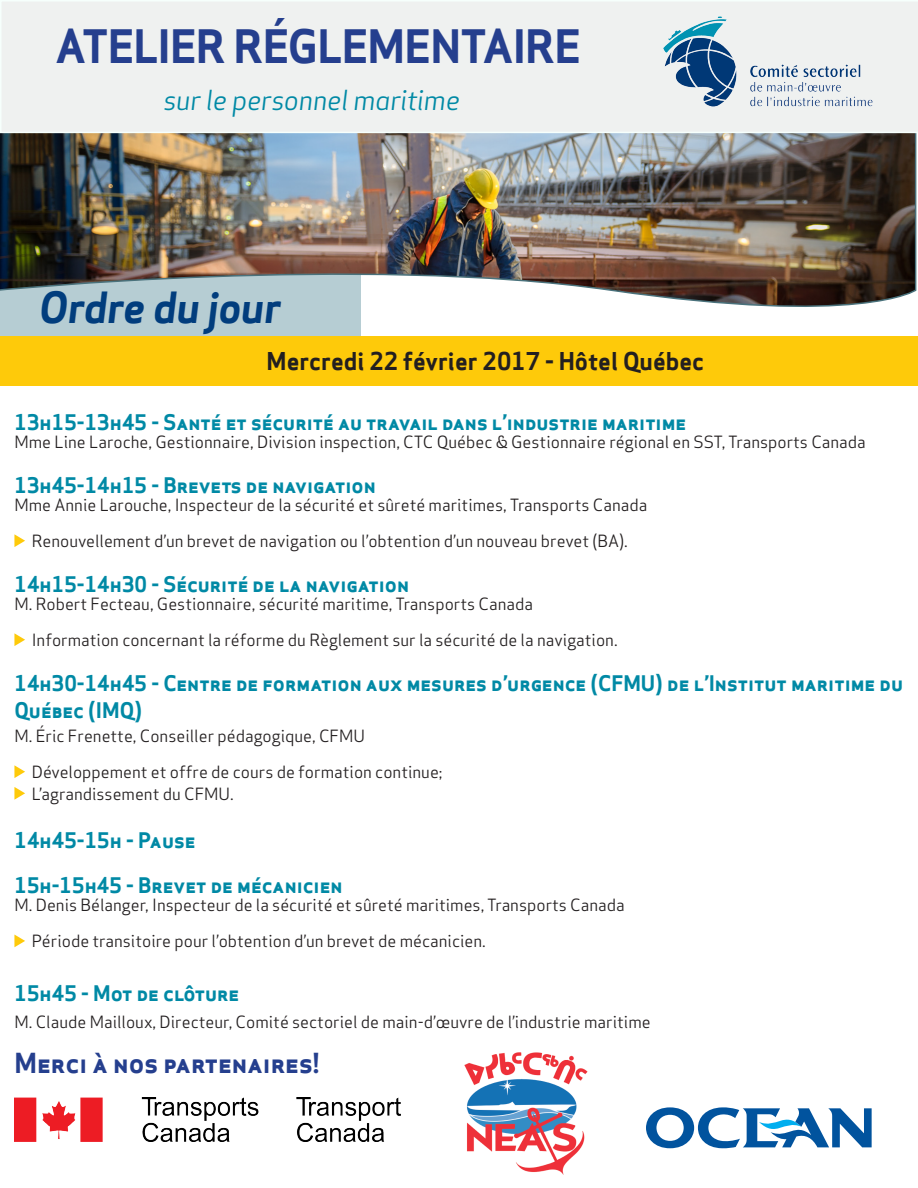
<style>
.page{position:relative;width:918px;height:1188px;background:#fff}
.page>*{position:absolute;margin:0;border:0;box-sizing:border-box;transform-origin:0 0}
.t1{font:700 45px "Apex Sans";letter-spacing:-.02em;color:#253f8e}
.t2{font:italic 700 42px "Apex Sans";letter-spacing:-.015em;color:#013d7d}
.t3{font:italic 27px "Apex Sans";letter-spacing:-.015em;color:#0089a5}
.t4{font:700 27px "Apex Sans";color:#253f8e}
.t5{font:700 24px "Apex Sans";color:#231f20}
.t6{font:700 21px/27px "Apex Sans";color:#0089a5}
.t7{font:16.5px "Apex Sans";color:#231f20}
</style>
<div class="page">
<svg style="left:14px;top:534px;width:11px;height:13px"></svg>
<svg style="left:14px;top:633px;width:11px;height:13px"></svg>
<svg style="left:14px;top:765px;width:11px;height:13px"></svg>
<svg style="left:14px;top:787px;width:11px;height:13px"></svg>
<svg style="left:14px;top:935px;width:11px;height:12px"></svg>
<img style="left:14px;top:1098px;width:386px;height:44px">
<img style="left:465px;top:1053px;width:123px;height:122px">
<svg style="left:646px;top:1107px;width:226px;height:41px"></svg>
<div style="left:0;top:236px;width:361px;height:108px;background:#b6cdd3"></div>
<img style="left:0;top:133px;width:917px;height:174px">
<div style="left:1px;top:1px;width:917px;height:131px;background:#eff1f0"></div>
<div style="left:0;top:336px;width:917px;height:50px;background:#feca0a"></div>
<img style="left:658px;top:13px;width:220px;height:97px">
<p class="t1" style="left:56px;top:17px;width:527px">ATELIER RÉGLEMENTAIRE</p>
<p class="t3" style="left:164px;top:78px;width:298px">sur le personnel maritime</p>
<p class="t2" style="left:39px;top:280px;width:244px">Ordre du jour</p>
<p class="t5" style="left:267px;top:345px;width:439px">Mercredi 22 février 2017 - Hôtel Québec</p>
<p class="t6" style="left:14px;top:409px;width:673px">13h15-13h45 - Santé et sécurité au travail dans l’industrie maritime</p>
<p class="t7" style="left:14px;top:429px;width:853px">Mme Line Laroche, Gestionnaire, Division inspection, CTC Québec &amp; Gestionnaire régional en SST, Transports Canada</p>
<p class="t6" style="left:14px;top:472px;width:363px">13h45-14h15 - Brevets de navigation</p>
<p class="t7" style="left:14px;top:492px;width:634px">Mme Annie Larouche, Inspecteur de la sécurité et sûreté maritimes, Transports Canada</p>
<p class="t7" style="left:32px;top:528px;width:598px">Renouvellement d’un brevet de navigation ou l’obtention d’un nouveau brevet (BA).</p>
<p class="t6" style="left:14px;top:571px;width:396px">14h15-14h30 - Sécurité de la navigation</p>
<p class="t7" style="left:14px;top:591px;width:520px">M. Robert Fecteau, Gestionnaire, sécurité maritime, Transports Canada</p>
<p class="t7" style="left:32px;top:627px;width:587px">Information concernant la réforme du Règlement sur la sécurité de la navigation.</p>
<p class="t6" style="left:14px;top:670px;width:890px">14h30-14h45 - Centre de formation aux mesures d’urgence (CFMU) de l’Institut maritime du<br>Québec (IMQ)</p>
<p class="t7" style="left:14px;top:723px;width:352px">M. Éric Frenette, Conseiller pédagogique, CFMU</p>
<p class="t7" style="left:32px;top:759px;width:412px">Développement et offre de cours de formation continue;</p>
<p class="t7" style="left:32px;top:780px;width:204px">L’agrandissement du CFMU.</p>
<p class="t6" style="left:14px;top:827px;width:183px">14h45-15h - Pause</p>
<p class="t6" style="left:14px;top:872px;width:330px">15h-15h45 - Brevet de mécanicien</p>
<p class="t7" style="left:14px;top:892px;width:612px">M. Denis Bélanger, Inspecteur de la sécurité et sûreté maritimes, Transports Canada</p>
<p class="t7" style="left:32px;top:928px;width:456px">Période transitoire pour l’obtention d’un brevet de mécanicien.</p>
<p class="t6" style="left:14px;top:980px;width:226px">15h45 - Mot de clôture</p>
<p class="t7" style="left:14px;top:1009px;width:638px">M. Claude Mailloux, Directeur, Comité sectoriel de main-d’œuvre de l’industrie maritime</p>
<p class="t4" style="left:14px;top:1046px;width:307px">Merci à nos partenaires!</p>
</div>
